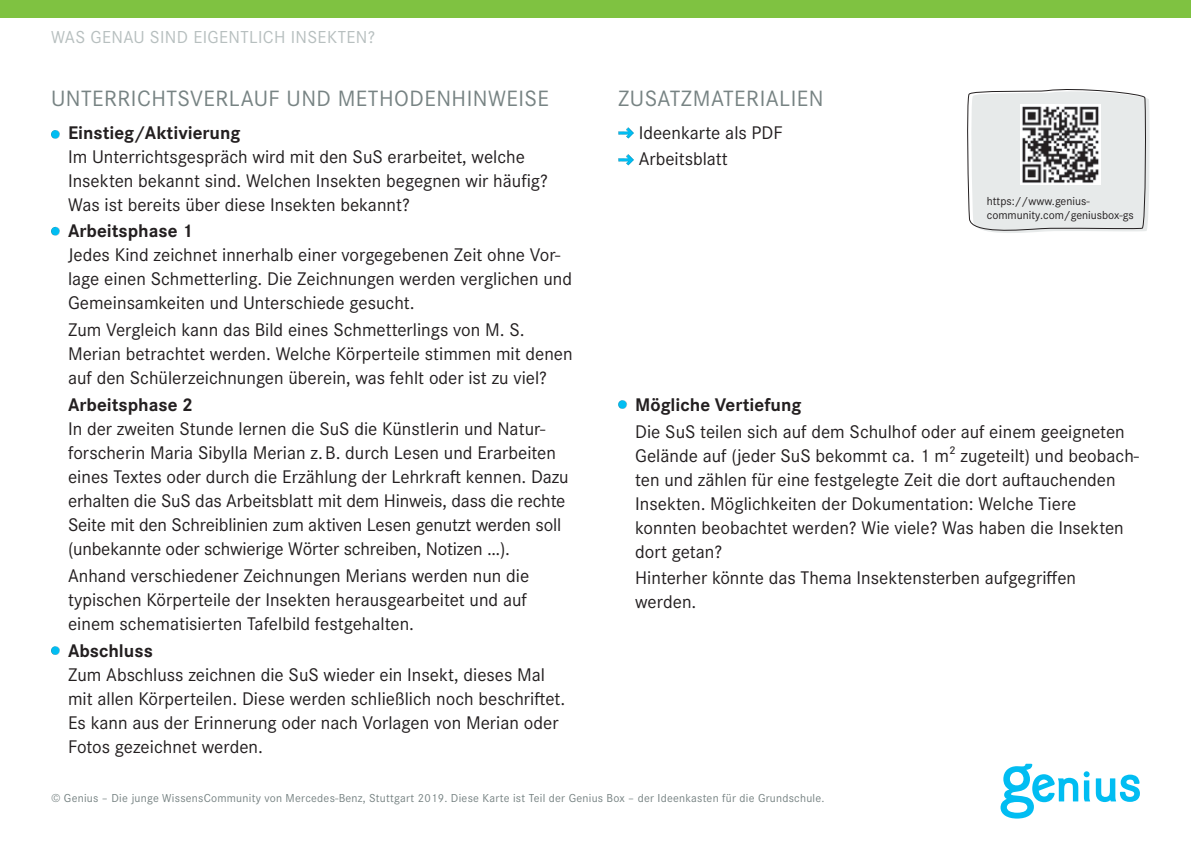
<style>
.page{position:relative;width:1191px;height:842px;background:#fff}
.page>*{position:absolute;margin:0;border:0;box-sizing:border-box;transform-origin:0 0}
.t1{font:23px "Daimler CS Pro";letter-spacing:.02em;color:#778383}
.t2{font:19px/24px "Daimler CS Pro";color:#231f20}
.t3{font:700 19px "Daimler CS Pro";color:#231f20}
.t4{font:18px "Daimler CS Pro";letter-spacing:.02em;color:#b7bfbf}
.t5{font:12px "Daimler CS Pro";letter-spacing:.02em;color:#778383}
.t6{font:12px/14px "Daimler CS Pro";color:#231f20}
</style>
<div class="page">
<div style="left:0;top:0;width:1191px;height:17px;background:#7fc241"></div>
<svg style="left:1000px;top:764px;width:140px;height:54px"></svg>
<svg style="left:51px;top:130px;width:9px;height:9px"></svg>
<svg style="left:51px;top:227px;width:9px;height:8px"></svg>
<svg style="left:51px;top:646px;width:9px;height:9px"></svg>
<svg style="left:618px;top:127px;width:16px;height:12px"></svg>
<svg style="left:618px;top:154px;width:16px;height:11px"></svg>
<svg style="left:967px;top:89px;width:183px;height:144px;background:#d0d2d2"></svg>
<svg style="left:618px;top:400px;width:9px;height:9px"></svg>
<p class="t4" style="left:51px;top:24px;width:326px">WAS GENAU SIND EIGENTLICH INSEKTEN?</p>
<p class="t1" style="left:51px;top:82px;width:499px">UNTERRICHTSVERLAUF UND METHODENHINWEISE</p>
<p class="t3" style="left:68px;top:117px;width:174px">Einstieg/Aktivierung</p>
<p class="t2" style="left:68px;top:143px;width:481px">Im Unterrichtsgespräch wird mit den SuS erarbeitet, welche<br>Insekten bekannt sind. Welchen Insekten begegnen wir häufig?<br>Was ist bereits über diese Insekten bekannt?</p>
<p class="t3" style="left:68px;top:216px;width:127px">Arbeitsphase 1</p>
<p class="t2" style="left:68px;top:242px;width:505px">Jedes Kind zeichnet innerhalb einer vorgegebenen Zeit ohne Vor&shy;lage einen Schmetterling. Die Zeichnungen werden verglichen und<br>Gemeinsamkeiten und Unterschiede gesucht.</p>
<p class="t2" style="left:68px;top:317px;width:506px">Zum Vergleich kann das Bild eines Schmetterlings von M. S.<br>Merian betrachtet werden. Welche Körperteile stimmen mit denen auf den Schülerzeichnungen überein, was fehlt oder ist zu viel?</p>
<p class="t3" style="left:68px;top:390px;width:127px">Arbeitsphase 2</p>
<p class="t2" style="left:68px;top:415px;width:502px">In der zweiten Stunde lernen die SuS die Künstlerin und Natur&shy;forscherin Maria Sibylla Merian z. B. durch Lesen und Erarbeiten eines Textes oder durch die Erzählung der Lehrkraft kennen. Dazu erhalten die SuS das Arbeitsblatt mit dem Hinweis, dass die rechte Seite mit den Schreiblinien zum aktiven Lesen genutzt werden soll (unbekannte oder schwierige Wörter schreiben, Notizen …).</p>
<p class="t2" style="left:68px;top:562px;width:463px">Anhand verschiedener Zeichnungen Merians werden nun die typischen Körperteile der Insekten herausgearbeitet und auf einem schematisierten Tafelbild festgehalten.</p>
<p class="t3" style="left:68px;top:636px;width:86px">Abschluss</p>
<p class="t2" style="left:68px;top:661px;width:499px">Zum Abschluss zeichnen die SuS wieder ein Insekt, dieses Mal mit allen Körperteilen. Diese werden schließlich noch beschriftet.<br>Es kann aus der Erinnerung oder nach Vorlagen von Merian oder Fotos gezeichnet werden.</p>
<p class="t1" style="left:618px;top:82px;width:207px">ZUSATZMATERIALIEN</p>
<p class="t2" style="left:638px;top:118px;width:146px;line-height:26.8px">Ideenkarte als PDF<br>Arbeitsblatt</p>
<p class="t6" style="left:986px;top:193px;width:148px">https://www.genius&shy;community.com/geniusbox-gs</p>
<p class="t3" style="left:635px;top:389px;width:168px">Mögliche Vertiefung</p>
<p class="t2" style="left:635px;top:418px;width:505px">Die SuS teilen sich auf dem Schulhof oder auf einem geeigneten Gelände auf (jeder SuS bekommt ca. 1 m² zugeteilt) und beobach&shy;ten und zählen für eine festgelegte Zeit die dort auf-tauchenden Insekten. Möglichkeiten der Dokumentation: Welche Tiere konnten beobachtet werden? Wie viele? Was haben die Insekten dort getan?</p>
<p class="t2" style="left:635px;top:565px;width:442px">Hinterher könnte das Thema Insektensterben aufgegriffen werden.</p>
<p class="t5" style="left:51px;top:789px;width:775px">© Genius – Die junge WissensCommunity von Mercedes-Benz, Stuttgart 2019. Diese Karte ist Teil der Genius Box – der Ideenkasten für die Grundschule.</p>
</div>
